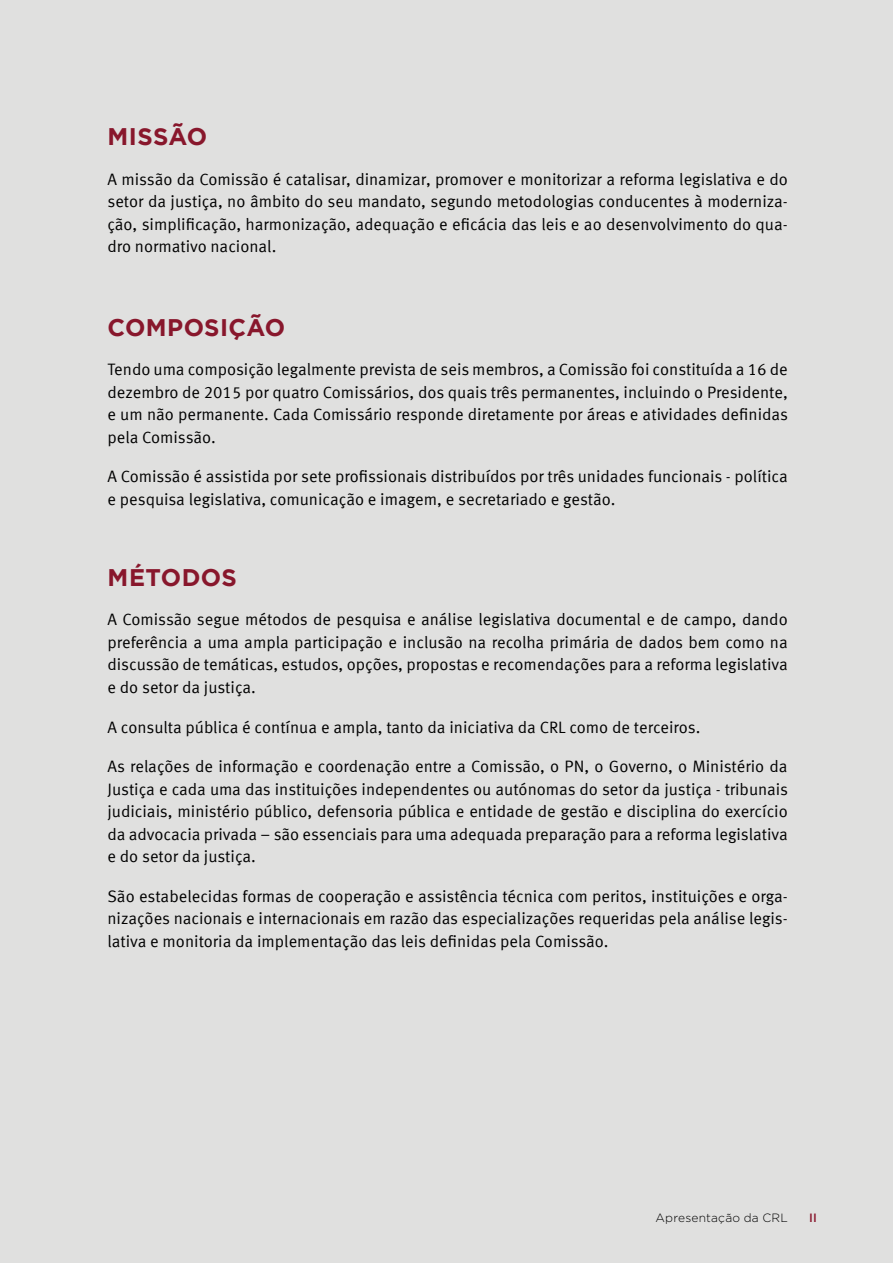
<style>
.page{position:relative;width:893px;height:1263px;background:#e0e0df}
.page>*{position:absolute;margin:0;border:0;box-sizing:border-box;transform-origin:0 0}
.t1{font:700 24px "Gotham";letter-spacing:.015em;color:#88172c}
.t2{font:16.5px/22.5px "Meta Offc Norm";color:#000;text-align:justify}
.t3{font:300 12px "Gotham";letter-spacing:.015em;color:#000}
.t4{font:500 12px "Gotham";color:#88172c}
</style>
<div class="page">
<h1 class="t1" style="left:108px;top:123px;width:101px">MISSÃO</h1>
<p class="t2" style="left:107px;top:168px;width:682px">A missão da Comissão é catalisar, dinamizar, promover e monitorizar a reforma legislativa e do setor da justiça, no âmbito do seu mandato, segundo metodologias conducentes à moderniza&shy;ção, simplificação, harmonização, adequação e eficácia das leis e ao desenvolvimento do qua&shy;dro normativo nacional.</p>
<h1 class="t1" style="left:108px;top:313px;width:179px">COMPOSIÇÃO</h1>
<p class="t2" style="left:107px;top:359px;width:682px">Tendo uma composição legalmente prevista de seis membros, a Comissão foi constituída a 16 de dezembro de 2015 por quatro Comissários, dos quais três permanentes, incluindo o Presidente, e um não permanente. Cada Comissário responde diretamente por áreas e atividades definidas pela Comissão.</p>
<p class="t2" style="left:107px;top:466px;width:682px">A Comissão é assistida por sete profissionais distribuídos por três unidades funcionais - política e pesquisa legislativa, comunicação e imagem, e secretariado e gestão.</p>
<h1 class="t1" style="left:108px;top:564px;width:131px">MÉTODOS</h1>
<p class="t2" style="left:107px;top:609px;width:682px">A Comissão segue métodos de pesquisa e análise legislativa documental e de campo, dando preferência a uma ampla participação e inclusão na recolha primária de dados bem como na discussão de temáticas, estudos, opções, propostas e recomendações para a reforma legislativa e do setor da justiça.</p>
<p class="t2" style="left:107px;top:716px;width:594px">A consulta pública é contínua e ampla, tanto da iniciativa da CRL como de terceiros.</p>
<p class="t2" style="left:107px;top:755px;width:682px">As relações de informação e coordenação entre a Comissão, o PN, o Governo, o Ministério da Justiça e cada uma das instituições independentes ou autónomas do setor da justiça - tribunais judiciais, ministério público, defensoria pública e entidade de gestão e disciplina do exercício da advocacia privada – são essenciais para uma adequada preparação para a reforma legislativa e do setor da justiça.</p>
<p class="t2" style="left:107px;top:885px;width:682px">São estabelecidas formas de cooperação e assistência técnica com peritos, instituições e orga&shy;nizações nacionais e internacionais em razão das especializações requeridas pela análise legis&shy;lativa e monitoria da implementação das leis definidas pela Comissão.</p>
<p class="t3" style="left:542px;top:1211px;width:247px">Nota Concetual sobre Pesquisa Empírica</p>
<p class="t3" style="left:656px;top:1211px;width:134px">Apresentação da CRL</p>
<p class="t4" style="left:809px;top:1210px;width:9px">II</p>
</div>
